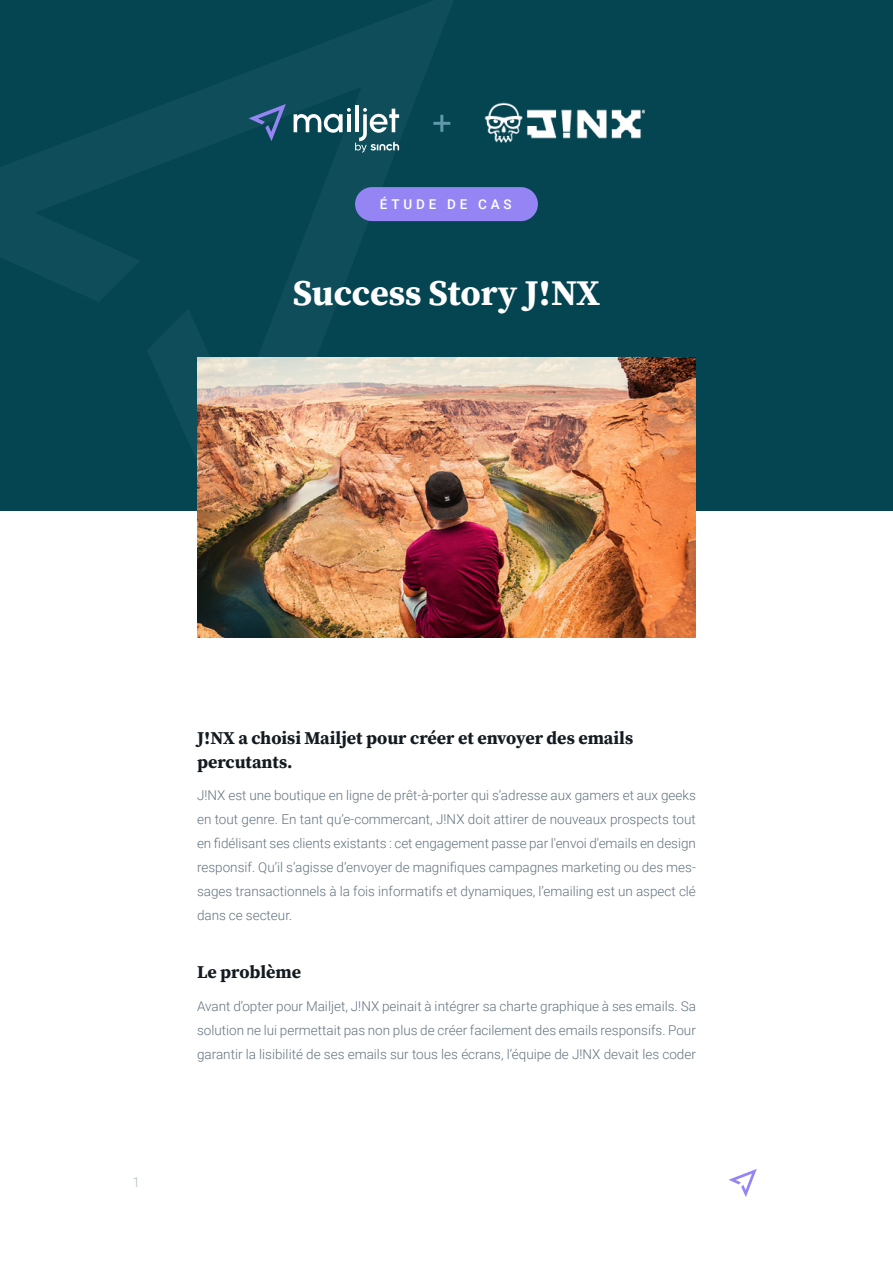
<style>
.page{position:relative;width:893px;height:1263px;background:#fff}
.page>*{position:absolute;margin:0;border:0;box-sizing:border-box;transform-origin:0 0}
.t1{font:700 36px "Source Serif Pro";letter-spacing:-.005em;color:#fff}
.t2{font:700 18px/24px "Source Serif Pro";color:#131b20}
.t3{font:300 13.5px/24px "Roboto";color:#63737e;text-align:justify}
.t4{font:500 13.5px "Roboto";letter-spacing:.285em;color:#fff}
.t5{font:300 13.5px "Roboto";color:#b3bdc4}
</style>
<div class="page">
<div style="left:0;top:0;width:893px;height:510px;background:#054451"></div>
<svg style="left:728px;top:1169px;width:29px;height:28px"></svg>
<img style="left:197px;top:358px;width:499px;height:280px">
<div style="left:355px;top:187px;width:183px;height:34px;background:#9585f4;border-radius:17px"></div>
<hr style="left:440px;top:115px;width:3px;height:17px;background:#5f98a9">
<hr style="left:433px;top:122px;width:17px;height:3px;background:#5f98a9">
<img style="left:484px;top:102px;width:161px;height:40px">
<hr style="left:355px;top:105px;width:4px;height:27px;background:#fff">
<svg style="left:249px;top:104px;width:37px;height:37px"></svg>
<svg style="left:294px;top:108px;width:105px;height:45px"></svg>
<p class="t4" style="left:380px;top:195px;width:133px">ÉTUDE DE CAS</p>
<h1 class="t1" style="left:293px;top:268px;width:309px">Success Story J!NX</h1>
<p class="t5" style="left:133px;top:1173px;width:9px">1</p>
<h2 class="t2" style="left:197px;top:725px;width:438px">J!NX a choisi Mailjet pour créer et envoyer des emails percutants.</h2>
<p class="t3" style="left:197px;top:783px;width:500px">J!NX est une boutique en ligne de prêt-à-porter qui s’adresse aux gamers et aux geeks en tout genre. En tant qu’e-commercant, J!NX doit attirer de nouveaux prospects tout en fidélisant ses clients existants : cet engagement passe par l'envoi d'emails en design responsif. Qu’il s’agisse d’envoyer de magnifiques campagnes marketing ou des mes&shy;sages transactionnels à la fois informatifs et dynamiques, l’emailing est un aspect clé dans ce secteur.</p>
<h2 class="t2" style="left:197px;top:960px;width:106px">Le problème</h2>
<p class="t3" style="left:197px;top:993px;width:500px">Avant d’opter pour Mailjet, J!NX peinait à intégrer sa charte graphique à ses emails. Sa solution ne lui permettait pas non plus de créer facilement des emails responsifs. Pour garantir la lisibilité de ses emails sur tous les écrans, l’équipe de J!NX devait les coder</p>
</div>
